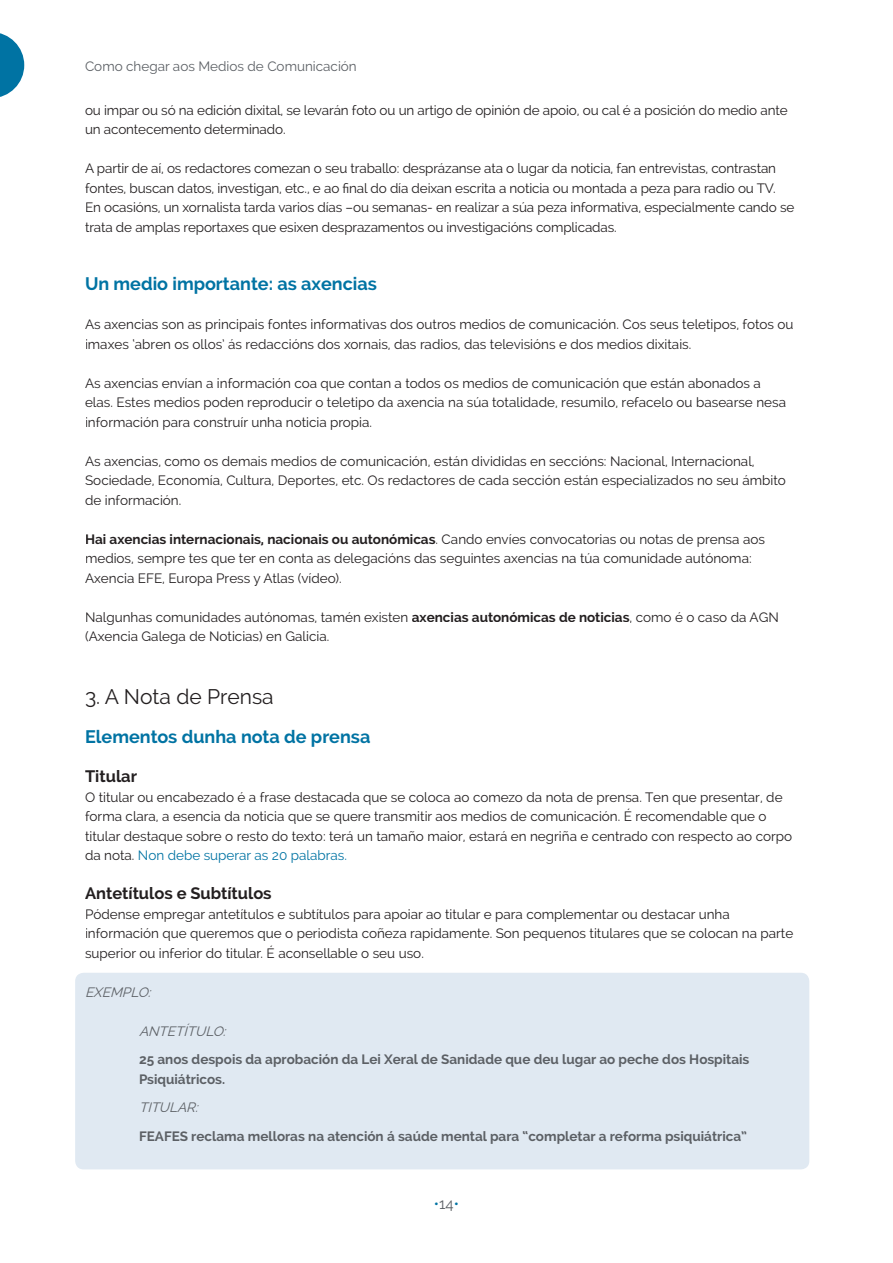
<style>
.page{position:relative;width:893px;height:1263px;background:#fff}
.page>*{position:absolute;margin:0;border:0;box-sizing:border-box;transform-origin:0 0}
.t1{font:21px "Raleway";color:#231f20}
.t2{font:700 18px "Raleway";color:#0073a3}
.t3{font:700 16.5px "Raleway";color:#231f20}
.t4{font:15px "Raleway";color:#0073a3}
.t5{font:13.5px/19.5px "Raleway";color:#231f20}
.t6{font:700 13.5px/19.5px "Raleway";color:#5c6065}
.t7{font:13.5px "Raleway";color:#5c6065}
.t8{font:italic 13.5px "Raleway";color:#5c6065}
.s1{font-weight:700}
.s2{color:#0073a3}
.s3{color:#5c6065}
</style>
<div class="page">
<svg style="left:0;top:33px;width:24px;height:64px"></svg>
<div style="left:75px;top:973px;width:734px;height:196px;background:#e0e9f2;border-radius:9px"></div>
<p class="t7" style="left:85px;top:59px;width:273px">Como chegar aos Medios de Comunicación</p>
<p class="t5" style="left:85px;top:100px;width:704px">ou impar ou só na edición dixital, se levarán foto ou un artigo de opinión de apoio, ou cal é a posición do medio ante un acontecemento determinado.</p>
<p class="t5" style="left:85px;top:159px;width:711px">A partir de aí, os redactores comezan o seu traballo: desprázanse ata o lugar da noticia, fan entrevistas, contrastan fontes, buscan datos, investigan, etc., e ao nal do día deixan escrita a noticia ou montada a peza para radio ou TV.<br>En ocasións, un xornalista tarda varios días –ou semanas- en realizar a súa peza informativa, especialmente cando se trata de amplas reportaxes que esixen desprazamentos ou investigacións complicadas.</p>
<h2 class="t2" style="left:85px;top:274px;width:293px">Un medio importante: as axencias</h2>
<p class="t5" style="left:85px;top:315px;width:710px">As axencias son as principais fontes informativas dos outros medios de comunicación. Cos seus teletipos, fotos ou imaxes ‘abren os ollos’ ás redaccións dos xornais, das radios, das televisións e dos medios dixitais.</p>
<p class="t5" style="left:85px;top:373px;width:702px">As axencias envían a información coa que contan a todos os medios de comunicación que están abonados a elas. Estes medios poden reproducir o teletipo da axencia na súa totalidade, resumilo, refacelo ou basearse nesa información para construír unha noticia propia.</p>
<p class="t5" style="left:85px;top:451px;width:702px">As axencias, como os demais medios de comunicación, están divididas en seccións: Nacional, Internacional,<br>Sociedade, Economía, Cultura, Deportes, etc. Os redactores de cada sección están especializados no seu ámbito de información.</p>
<p class="t5" style="left:85px;top:529px;width:681px"><span class="s1">Hai axencias internacionais, nacionais ou autonómicas</span>. Cando envíes convocatorias ou notas de prensa aos medios, sempre tes que ter en conta as delegacións das seguintes axencias na túa comunidade autónoma:<br>Axencia EFE, Europa Press y Atlas (vídeo).</p>
<p class="t5" style="left:85px;top:607px;width:695px">Nalgunhas comunidades autónomas, tamén existen <span class="s1">axencias autonómicas de noticias</span>, como é o caso da AGN (Axencia Galega de Noticias) en Galicia.</p>
<h1 class="t1" style="left:85px;top:685px;width:190px">3. A Nota de Prensa</h1>
<h2 class="t2" style="left:85px;top:727px;width:287px">Elementos dunha nota de prensa</h2>
<p class="t3" style="left:85px;top:767px;width:54px">Titular</p>
<p class="t5" style="left:85px;top:787px;width:709px">O titular ou encabezado é a frase destacada que se coloca ao comezo da nota de prensa. Ten que presentar, de forma clara, a esencia da noticia que se quere transmitir aos medios de comunicación. É recomendable que o titular destaque sobre o resto do texto: terá un tamaño maior, estará en negriña e centrado con respecto ao corpo da nota. <span class="s2">Non debe superar as 20 palabras.</span></p>
<p class="t3" style="left:85px;top:884px;width:188px">Antetítulos e Subtítulos</p>
<p class="t5" style="left:85px;top:904px;width:710px">Pódense empregar antetítulos e subtítulos para apoiar ao titular e para complementar ou destacar unha información que queremos que o periodista coñeza rapidamente. Son pequenos titulares que se colocan na parte superior ou inferior do titular. É aconsellable o seu uso.</p>
<p class="t8" style="left:85px;top:984px;width:71px">EXEMPLO:</p>
<p class="t8" style="left:139px;top:1023px;width:92px">ANTETÍTULO:</p>
<p class="t6" style="left:139px;top:1050px;width:612px">25 anos despois da aprobación da Lei Xeral de Sanidade que deu lugar ao peche dos Hospitais<br>Psiquiátricos.</p>
<p class="t8" style="left:139px;top:1100px;width:65px">TITULAR:</p>
<p class="t6" style="left:139px;top:1126px;width:610px">FEAFES reclama melloras na atención á saúde mental para “completar a reforma psiquiátrica”</p>
<p class="t4" style="left:434px;top:1195px;width:27px">•<span class="s3">14</span>•</p>
</div>
